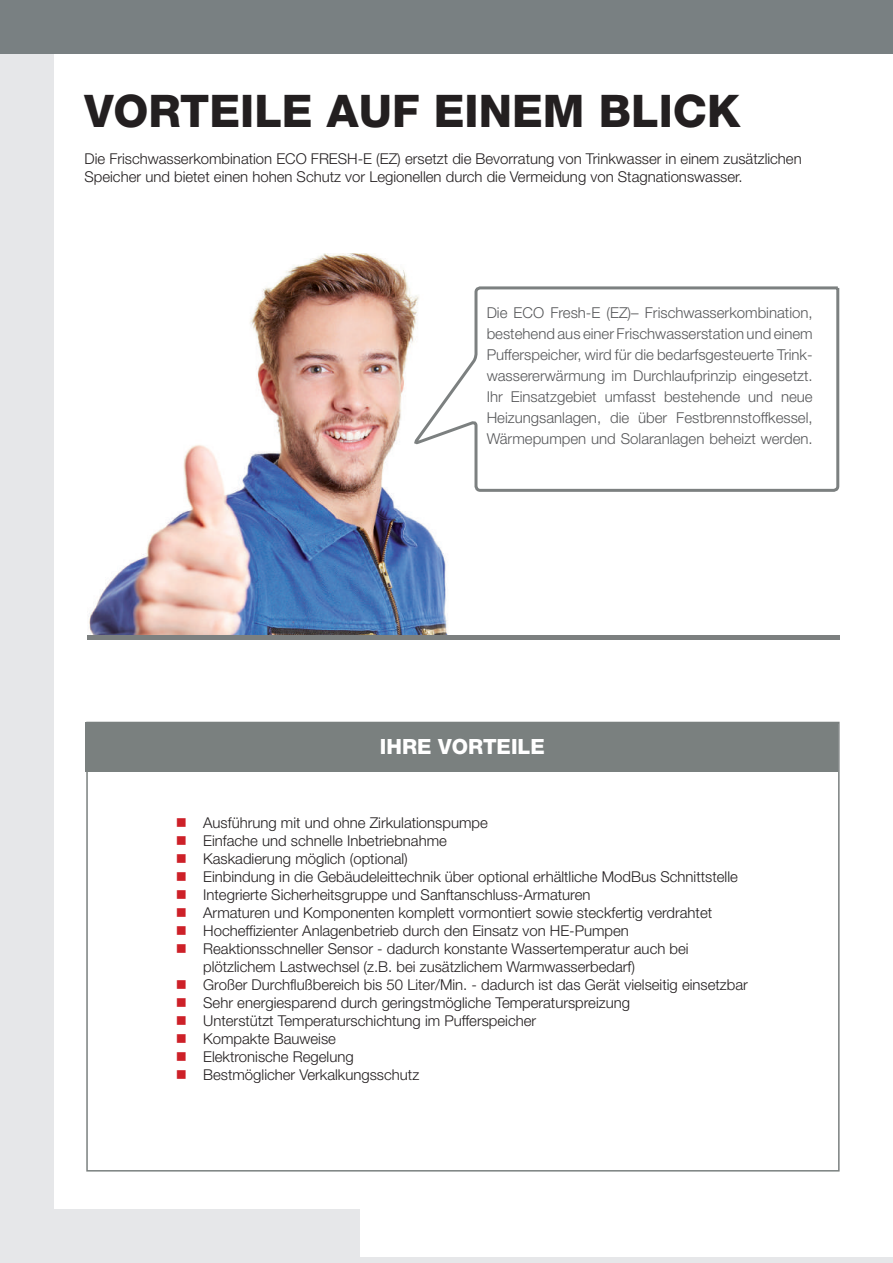
<style>
.page{position:relative;width:893px;height:1263px;background:#fff}
.page>*{position:absolute;margin:0;border:0;box-sizing:border-box;transform-origin:0 0}
.t1{font:800 45px "Helvetica Neue LT Std";color:#231f20}
.t2{font:800 21px "Helvetica Neue LT Std";color:#fff}
.t3{font:300 15px/18px "Helvetica Neue LT Std";color:#231f20}
.t4{font:300 15px/21px "Helvetica Neue LT Std";color:#57585a;text-align:justify}
.t5{font:300 15px/17.9px "Helvetica Neue LT Pro";color:#231f20}
.s1{color:#cd2028}
</style>
<div class="page">
<div style="left:0;top:1209px;width:893px;height:54px;background:#e6e7e9"></div>
<div style="left:0;top:0;width:54px;height:1263px;background:#e6e7e9"></div>
<div style="left:0;top:0;width:893px;height:54px;background:#798082"></div>
<div style="left:361px;top:99px;width:532px;height:1158px;background:#fff"></div>
<img style="left:88px;top:253px;width:360px;height:382px">
<svg style="left:412px;top:285px;width:428px;height:208px"></svg>
<div style="left:87px;top:635px;width:752px;height:5px;background:#7c8080"></div>
<div style="left:85px;top:722px;width:753px;height:49px;background:#7a807f"></div>
<div style="left:86px;top:722px;width:754px;height:449px;border:2px solid #7a807f"></div>
<h1 class="t1" style="left:84px;top:84px;width:657px">VORTEILE AUF EINEM BLICK</h1>
<p class="t5" style="left:84px;top:150px;width:719px">Die Frischwasserkombination ECO FRESH-E (EZ) ersetzt die Bevorratung von Trinkwasser in einem zusätzlichen<br>Speicher und bietet einen hohen Schutz vor Legionellen durch die Vermeidung von Stagnationswasser.</p>
<p class="t4" style="left:487px;top:302px;width:328px">Die ECO Fresh-E (EZ)– Frischwasserkombination, bestehend aus einer Frischwasserstation und einem Pufferspeicher, wird für die bedarfsgesteuerte Trink&shy;wassererwärmung im Durchlaufprinzip eingesetzt.<br>Ihr Einsatzgebiet umfasst bestehende und neue Heizungsanlagen, die über Festbrennstoffkessel, Wärmepumpen und Solaranlagen beheizt werden.</p>
<h2 class="t2" style="left:380px;top:734px;width:166px">IHRE VORTEILE</h2>
<p class="t3" style="left:176px;top:813px;width:314px"><span class="s1">■</span> Ausführung mit und ohne Zirkulationspumpe</p>
<p class="t3" style="left:176px;top:831px;width:273px"><span class="s1">■</span> Einfache und schnelle Inbetriebnahme</p>
<p class="t3" style="left:176px;top:849px;width:234px"><span class="s1">■</span> Kaskadierung möglich (optional)</p>
<p class="t3" style="left:176px;top:867px;width:564px"><span class="s1">■</span> Einbindung in die Gebäudeleittechnik über optional erhältliche ModBus Schnittstelle</p>
<p class="t3" style="left:176px;top:885px;width:416px"><span class="s1">■</span> Integrierte Sicherheitsgruppe und Sanftanschluss-Armaturen</p>
<p class="t3" style="left:176px;top:903px;width:538px"><span class="s1">■</span> Armaturen und Komponenten komplett vormontiert sowie steckfertig verdrahtet</p>
<p class="t3" style="left:176px;top:921px;width:455px"><span class="s1">■</span> Hocheffizienter Anlagenbetrieb durch den Einsatz von HE-Pumpen</p>
<p class="t3" style="left:203px;top:939px;width:487px;text-indent:-27px"><span class="s1">■</span> Reaktionsschneller Sensor - dadurch konstante Wassertemperatur auch bei plötzlichem Lastwechsel (z.B. bei zusätzlichem Warmwasserbedarf)</p>
<p class="t3" style="left:176px;top:975px;width:574px"><span class="s1">■</span> Großer Durchflußbereich bis 50 Liter/Min. - dadurch ist das Gerät vielseitig einsetzbar</p>
<p class="t3" style="left:176px;top:993px;width:456px"><span class="s1">■</span> Sehr energiesparend durch geringstmögliche Temperaturspreizung</p>
<p class="t3" style="left:176px;top:1011px;width:362px"><span class="s1">■</span> Unterstützt Temperaturschichtung im Pufferspeicher</p>
<p class="t3" style="left:176px;top:1029px;width:162px"><span class="s1">■</span> Kompakte Bauweise</p>
<p class="t3" style="left:176px;top:1047px;width:179px"><span class="s1">■</span> Elektronische Regelung</p>
<p class="t3" style="left:176px;top:1065px;width:245px"><span class="s1">■</span> Bestmöglicher Verkalkungsschutz</p>
</div>
